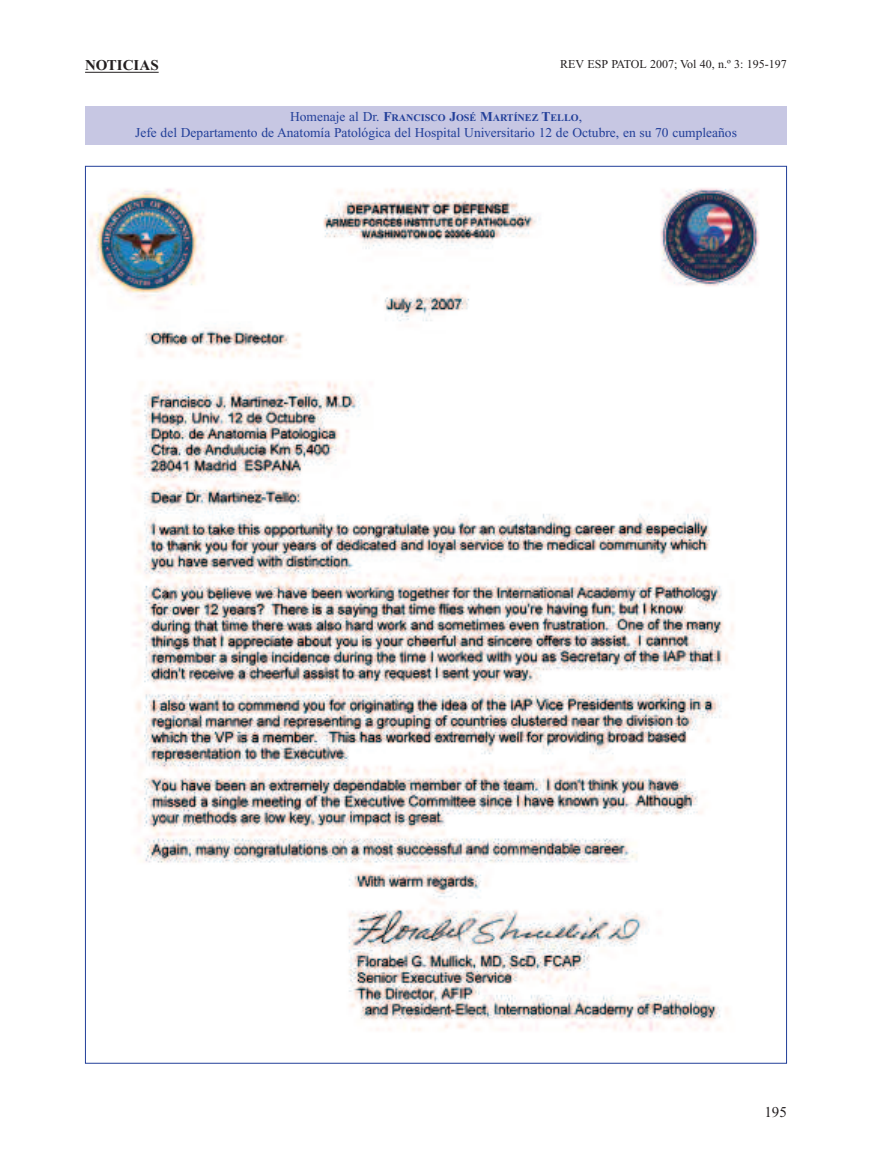
<style>
.page{position:relative;width:872px;height:1170px;background:#fff}
.page>*{position:absolute;margin:0;border:0;box-sizing:border-box;transform-origin:0 0}
.t1{font:700 15px "Times New Roman";color:#231f20}
.t2{font:15px "Times New Roman";color:#231f20}
.t3{font:13.5px "Times New Roman";color:#223f99}
.t4{font:12px "Times New Roman";color:#231f20}
.t5{font:700 10.2px "Times New Roman";color:#223f99}
.s1{font-weight:400;font-size:13.5px}
.s2{font-size:13.5px}
</style>
<div class="page">
<hr style="left:85px;top:72px;width:74px;height:1px;background:#231f20">
<div style="left:85px;top:106px;width:702px;height:39px;background:#c7c7e3"></div>
<img style="left:88px;top:188px;width:671px;height:843px">
<p class="t1" style="left:85px;top:60px;width:75px">NOTICIAS</p>
<p class="t4" style="left:560px;top:60px;width:228px">REV ESP PATOL 2007; Vol 40, n.º 3: 195-197</p>
<p class="t5" style="left:290px;top:114px;width:293px"><span class="s1">Homenaje al Dr.</span> <span class="s2">F</span>RANCISCO <span class="s2">J</span>OSÉ <span class="s2">M</span>ARTÍNEZ <span class="s2">T</span>ELLO<span class="s1">,</span></p>
<p class="t3" style="left:135px;top:127px;width:603px">Jefe del Departamento de Anatomía Patológica del Hospital Universitario 12 de Octubre, en su 70 cumpleaños</p>
<p class="t2" style="left:764px;top:1106px;width:24px">195</p>
</div>
